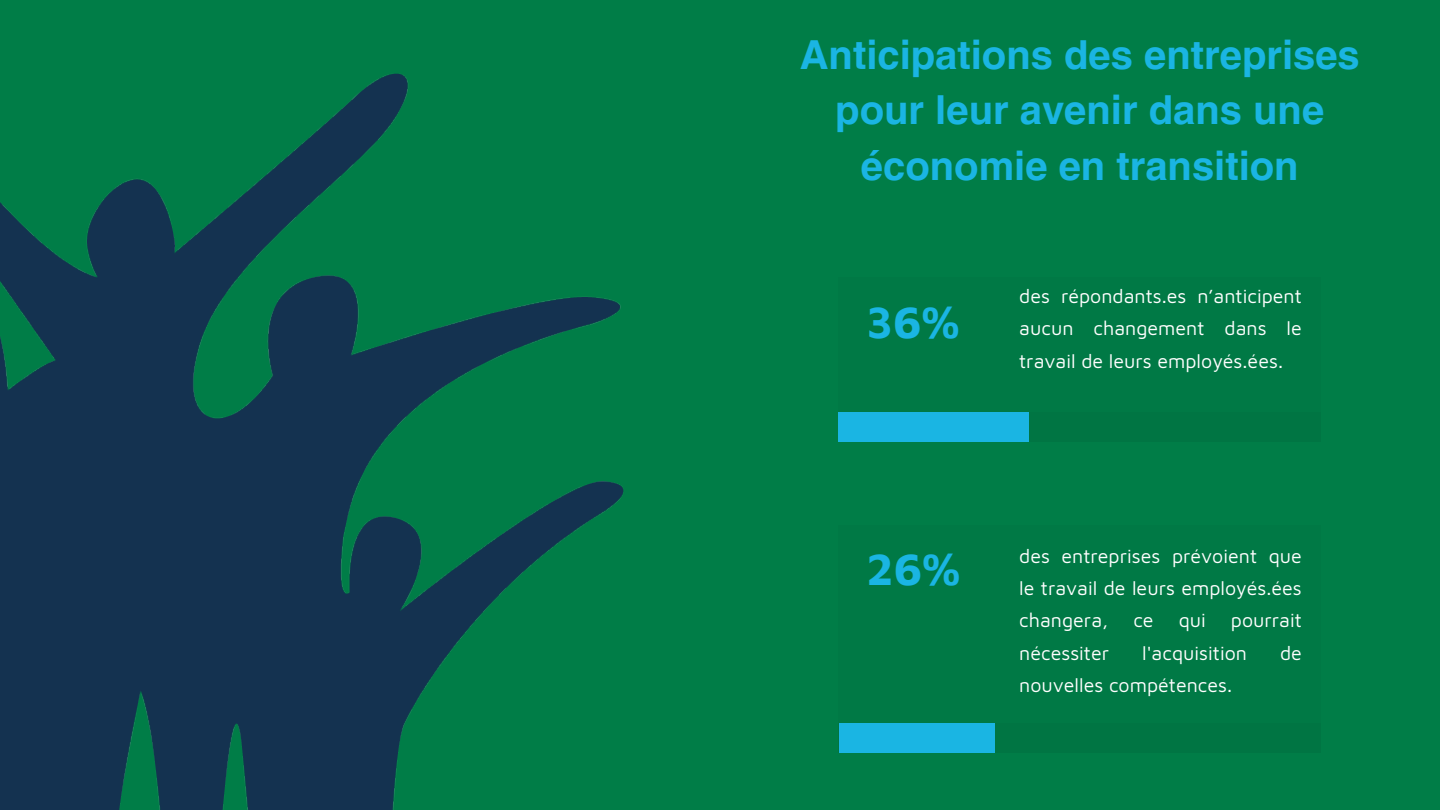
<style>
.page{position:relative;width:1440px;height:810px;background:#007d47}
.page>*{position:absolute;margin:0;border:0;box-sizing:border-box;transform-origin:0 0}
.t1{font:700 45.7px "Maven Pro";color:#1ab5e3}
.t2{font:700 40px/55.5px "Helvetica LT Pro";color:#1ab5e3;text-align:center}
.t3{font:19.6px/32.2px "Maven Pro";color:#fff;text-align:justify}
</style>
<div class="page">
<img style="left:0;top:73px;width:624px;height:737px">
<div style="left:839px;top:525px;width:482px;height:228px;background:#007945"></div>
<div style="left:839px;top:723px;width:482px;height:30px;background:#007543"></div>
<div style="left:839px;top:723px;width:156px;height:30px;background:#1ab5e3"></div>
<div style="left:839px;top:277px;width:482px;height:165px;background:#007945"></div>
<div style="left:839px;top:412px;width:482px;height:30px;background:#007543"></div>
<div style="left:838px;top:412px;width:191px;height:30px;background:#1ab5e3"></div>
<p class="t2" style="left:800px;top:31px;width:562px">Anticipations des entreprises pour leur avenir dans une économie en transition</p>
<h1 class="t1" style="left:866px;top:294px;width:95px">36%</h1>
<p class="t3" style="left:1019px;top:280px;width:284px">des répondants.es n’anticipent aucun changement dans le travail de leurs employés.ées.</p>
<h2 class="t1" style="left:866px;top:541px;width:95px">26%</h2>
<p class="t3" style="left:1019px;top:539px;width:284px">des entreprises prévoient que le travail de leurs employés.ées changera,</p>
<p class="t3" style="left:1133px;top:604px;width:22px">ce</p>
<p class="t3" style="left:1179px;top:604px;width:29px">qui</p>
<p class="t3" style="left:1231px;top:604px;width:73px">pourrait</p>
<p class="t3" style="left:1019px;top:636px;width:91px">nécessiter</p>
<p class="t3" style="left:1142px;top:636px;width:106px">l'acquisition</p>
<p class="t3" style="left:1280px;top:636px;width:23px">de</p>
<p class="t3" style="left:1019px;top:668px;width:215px">nouvelles compétences.</p>
</div>
